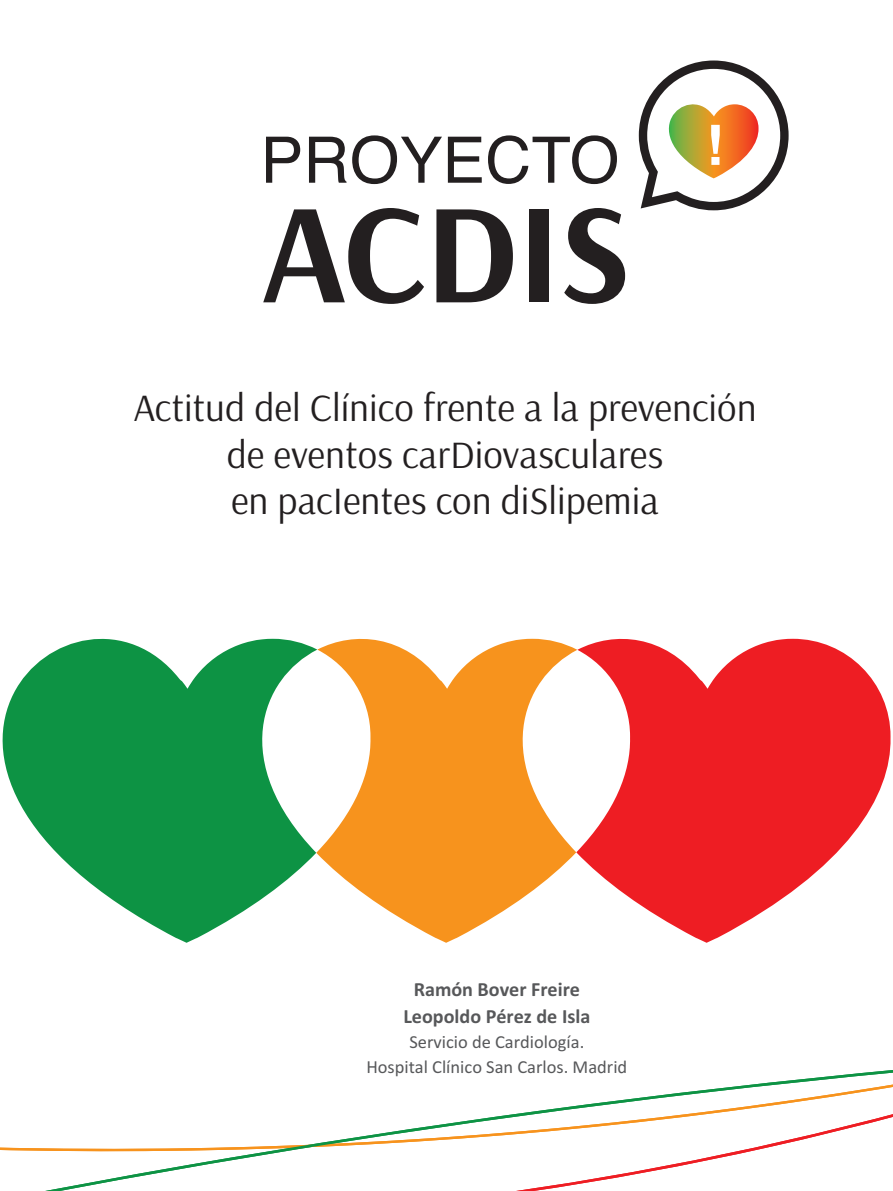
<style>
.page{position:relative;width:893px;height:1191px;background:#fff}
.page>*{position:absolute;margin:0;border:0;box-sizing:border-box;transform-origin:0 0}
.t1{font:700 55.8px "Helvetica";color:#fff}
.t2{font:38.85px/46.2px "Arsenal";color:#231f20;text-align:center}
.t3{font:700 20.1px/26.7px "Calibri";color:#57585a;text-align:center}
.t4{font:18.45px/24.5px "Calibri";color:#57585a;text-align:center}
</style>
<div class="page">
<svg style="left:0;top:1070px;width:893px;height:121px"></svg>
<svg style="left:2px;top:638px;width:314px;height:304px;fill:#0d9344"></svg>
<svg style="left:577px;top:638px;width:314px;height:304px;fill:#ee1d23"></svg>
<svg style="left:316px;top:638px;width:261px;height:304px;fill:#f7931d"></svg>
<svg style="left:263px;top:60px;width:526px;height:244px"></svg>
<h1 class="t1" style="left:705px;top:100px;width:20px">!</h1>
<p class="t2" style="left:134px;top:389px;width:624px">Actitud del Clínico frente a la prevención de eventos carDiovasculares<br>en pacIentes con diSlipemia</p>
<p class="t3" style="left:403px;top:976px;width:188px">Ramón Bover Freire<br>Leopoldo Pérez de Isla</p>
<p class="t4" style="left:366px;top:1029px;width:262px">Servicio de Cardiología.<br>Hospital Clínico San Carlos. Madrid</p>
</div>
